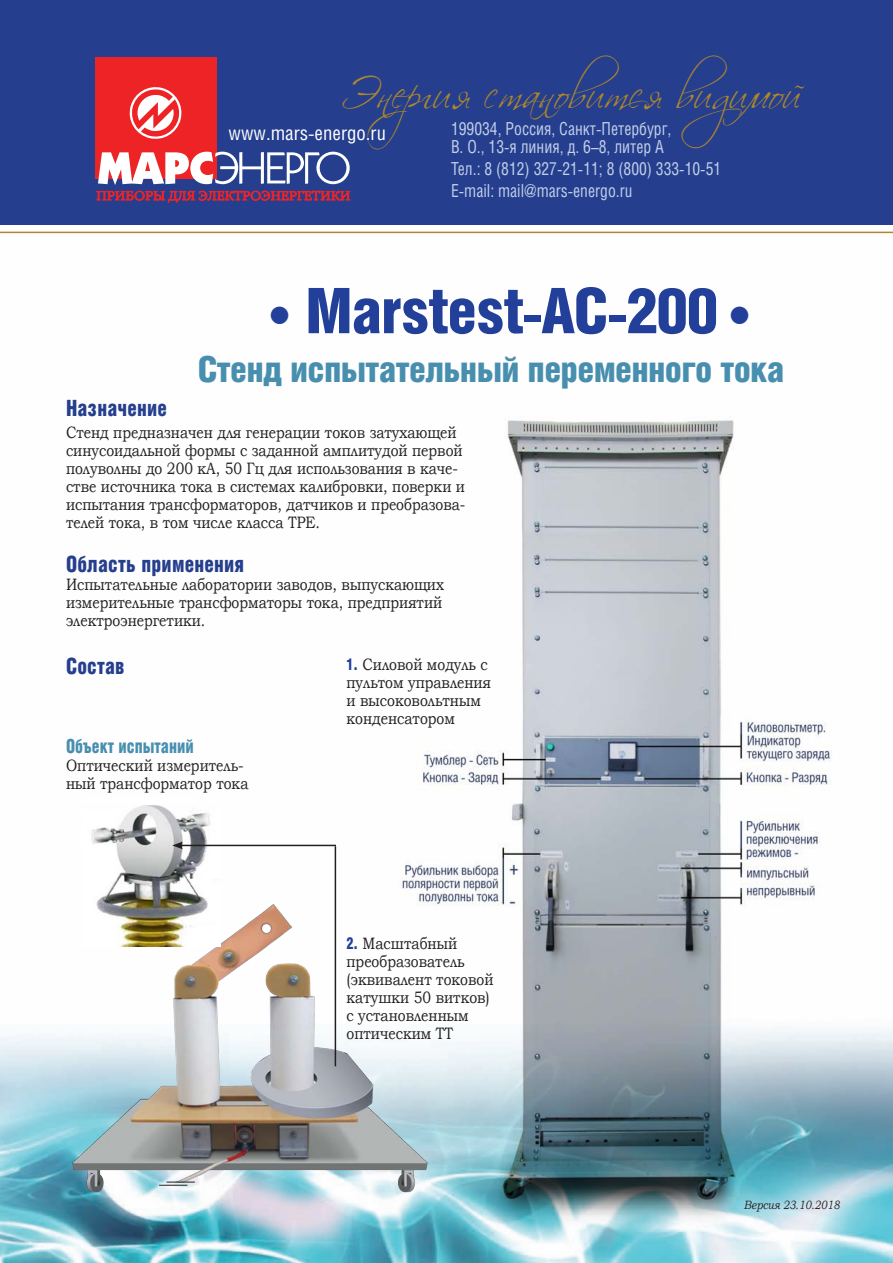
<style>
.page{position:relative;width:893px;height:1263px;background:#fff}
.page>*{position:absolute;margin:0;border:0;box-sizing:border-box;transform-origin:0 0}
.t1{font:63px "Helios Cond Black C";letter-spacing:-.02em;color:#223f99}
.Text{font:43.5px "Scriptorama";color:#ad862d;scale:.9 1}
.t2{font:36px "Helios Cond Black C";letter-spacing:-.02em;color:#488faf}
.Zag2{font:900 22.5px "Helios Cond";letter-spacing:.01em;color:#253f8e;scale:.9 1}
.Text1{font:19.5px "Helios Cond C";color:#fff}
.Body_Text{font:900 19.5px "Helios Cond";color:#488faf;scale:.85 1}
.Text-2{font:18px/18px "Helios Cond";color:#c2cfe9;scale:.9 1}
.Body_Text-2{font:16.5px/18px "Bookman Old Style";color:#231f20;scale:.85 1}
.Zag2-2{font:16.5px/18px "Bookman Old Style";color:#231f20;text-align:justify;scale:.85 1}
.Text-3{font:italic 12px "Bookman Old Style";color:#231f20;scale:.85 1}
.s1{font-size:48px}
.s2{font-family:"Helios Cond";font-weight:900;color:#223f99}
</style>
<div class="page">
<img style="left:0;top:231px;width:893px;height:1032px">
<img style="left:337px;top:364px;width:556px;height:899px">
<img style="left:68px;top:880px;width:364px;height:314px">
<img style="left:83px;top:798px;width:138px;height:148px">
<div style="left:0;top:0;width:893px;height:225px;background:#253f8e"></div>
<div style="left:95px;top:57px;width:121px;height:121px;background:#ee2325"></div>
<svg style="left:96px;top:152px;width:255px;height:51px"></svg>
<svg style="left:129px;top:87px;width:53px;height:52px"></svg>
<hr style="left:0;top:232px;width:893px;height:1px;background:#ad862d">
<hr style="left:335px;top:846px;width:1px;height:220px;background:#231f20">
<hr style="left:180px;top:845px;width:156px;height:1px;background:#231f20">
<svg style="left:172px;top:842px;width:11px;height:7px"></svg>
<svg style="left:159px;top:1182px;width:36px;height:4px"></svg>
<p class="Text" style="left:343px;top:67px;width:510px">Энергия становится видимой</p>
<p class="Text-2" style="left:451px;top:119px;width:246px">199034, Россия, Санкт-Петербург,<br>В. О., 13-я линия, д. 6–8, литер А</p>
<p class="Text-2" style="left:451px;top:159px;width:302px">Тел.: 8 (812) 327-21-11; 8 (800) 333-10-51</p>
<p class="Text-2" style="left:451px;top:181px;width:203px">E-mail: mail@mars-energo.ru</p>
<p class="Text1" style="left:229px;top:121px;width:159px">www.mars-energo.ru</p>
<p class="t1" style="left:270px;top:275px;width:481px"><span class="s1">•</span> Marstest-АС-200 <span class="s1">•</span></p>
<p class="t2" style="left:198px;top:348px;width:588px">Стенд испытательный переменного тока</p>
<p class="Zag2" style="left:66px;top:395px;width:114px">Назначение</p>
<p class="Body_Text-2" style="left:66px;top:424px;width:472px">Стенд предназначен для генерации токов затухающей синусоидальной формы с заданной амплитудой первой полуволны до 200 кА, 50 Гц для использования в каче&shy;стве источника тока в системах калибровки, поверки и испытания трансформаторов, датчиков и преобразова&shy;телей тока, в том числе класса TPE.</p>
<p class="Zag2" style="left:66px;top:551px;width:200px">Область применения</p>
<p class="Zag2-2" style="left:66px;top:575px;width:446px">Испытательные лаборатории заводов, выпускающих измерительные трансформаторы тока, предприятий электроэнергетики.</p>
<p class="Zag2" style="left:66px;top:653px;width:67px">Состав</p>
<p class="Body_Text-2" style="left:346px;top:655px;width:171px"><span class="s2">1.</span> Силовой модуль с пультом управления и высоковольтным конденсатором</p>
<p class="Body_Text" style="left:66px;top:735px;width:152px">Объект испытаний</p>
<p class="Body_Text-2" style="left:66px;top:756px;width:216px">Оптический измеритель&shy;ный трансформатор тока</p>
<p class="Body_Text-2" style="left:346px;top:934px;width:174px"><span class="s2">2.</span> Масштабный преобразователь (эквивалент токовой катушки 50 витков) с установленным оптическим ТТ</p>
<p class="Text-3" style="left:744px;top:1197px;width:114px">Версия 23.10.2018</p>
</div>
